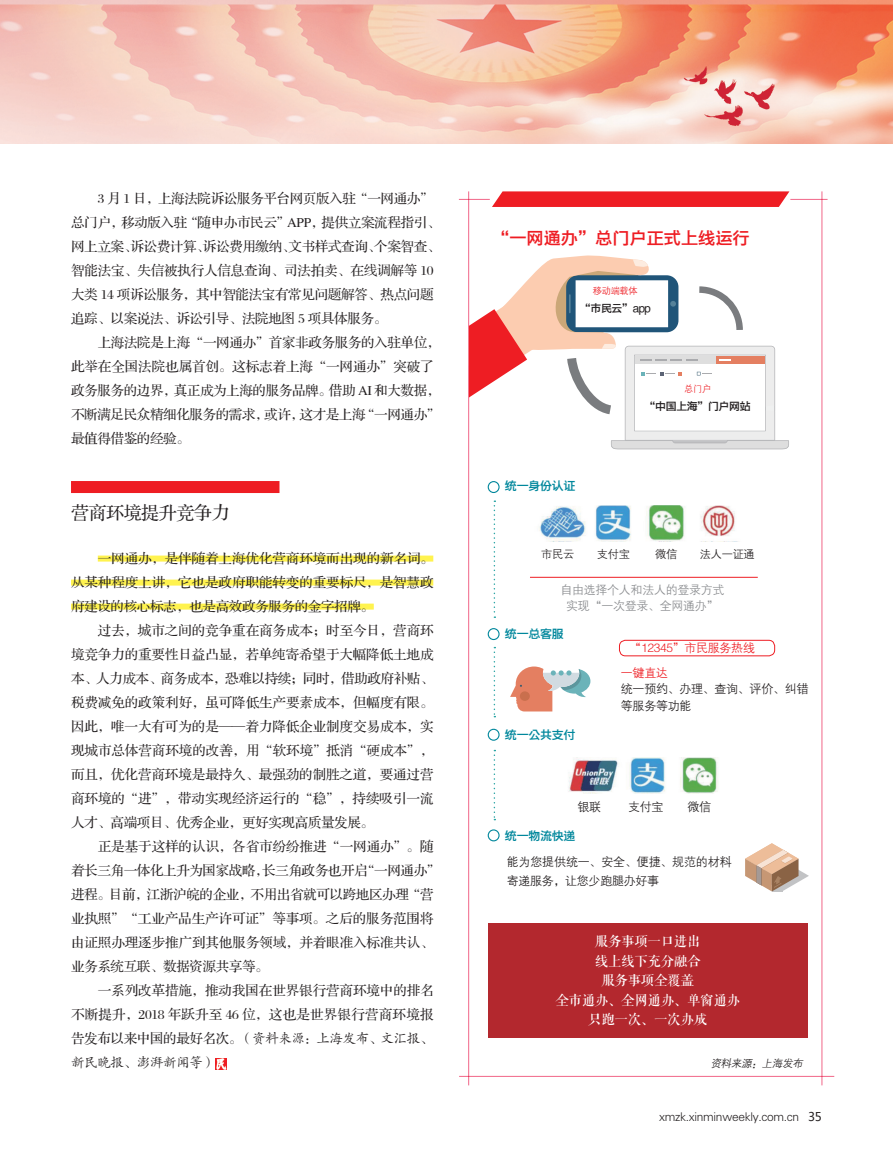
<style>
.page{position:relative;width:893px;height:1157px;background:#fff}
.page>*{position:absolute;margin:0;border:0;box-sizing:border-box;transform-origin:0 0}
.t1{font:18px "FZS3 K GBK1 0";letter-spacing:-.025em;color:#231f20}
.t2{font:17.1px "FZYDZHJW GB1 0";color:#ee1d23}
.t3{font:13.5px/24px "FZS3 JW GB1 0";letter-spacing:-.025em;color:#231f20}
.t4{font:13.5px/24px "FZS3 JW GB1 0";letter-spacing:-.005em;color:#231f20}
.t5{font:13.5px/24px "FZS3 K GBK1 0";letter-spacing:-.005em;color:#231f20;text-align:justify}
.t6{font:13.5px/19.5px "FZQKBYSJW GB1 0";letter-spacing:-.025em;color:#fff;text-align:center}
.t7{font:13.5px/24px "FZKTJW GB1 0";letter-spacing:-.025em;color:#231f20}
.t8{font:12px/16.5px "FZZDXJW GB1 0";letter-spacing:-.025em;color:#231f20}
.t9{font:12px/16.5px "FZZDXJW GB1 0";letter-spacing:-.025em;color:#8a8c8f;text-align:center}
.t10{font:12px "FZXH1 JW GB1 0";letter-spacing:-.025em;color:#231f20}
.t11{font:12px "FZYDZHJW GB1 0";letter-spacing:-.025em;color:#00879c}
.t12{font:12px/24.5px "FZZDXJW GB1 0";letter-spacing:-.025em;color:#ee1d23}
.t13{font:11.25px "FZZDXJW GB1 0";letter-spacing:-.025em;color:#231f20}
.t14{font:10.8px "FZYDZHJW GB1 0";letter-spacing:-.025em;color:#231f20}
.t15{font:italic 10.5px "FZZDXJW GB1 0";color:#231f20}
.t16{font:9.15px "FZZDXJW GB1 0";letter-spacing:-.025em;color:#ee1d23}
.s1{font-family:"FZS3 JW GB1 0"}
.s2{font-family:"Microsoft Ya Hei"}
</style>
<div class="page">
<img style="left:0;top:0;width:893px;height:144px">
<div style="left:98px;top:555px;width:335px;height:6px;background:#fff34f"></div>
<div style="left:71px;top:579px;width:362px;height:6px;background:#fff34f"></div>
<div style="left:71px;top:603px;width:303px;height:6px;background:#fff34f"></div>
<div style="left:71px;top:481px;width:208px;height:12px;background:#ee1d23"></div>
<svg style="left:216px;top:1058px;width:11px;height:11px"></svg>
<svg style="left:492px;top:191px;width:297px;height:16px;background:#ee2a30"></svg>
<hr style="left:459px;top:199px;width:31px;height:1px;background:#f16688">
<hr style="left:790px;top:199px;width:37px;height:1px;background:#f16688">
<hr style="left:459px;top:1076px;width:375px;height:1px;background:#f16688">
<hr style="left:468px;top:191px;width:1px;height:894px;background:#f16688">
<hr style="left:822px;top:191px;width:1px;height:894px;background:#f16688">
<svg style="left:469px;top:255px;width:320px;height:194px"></svg>
<div style="left:488px;top:481px;width:12px;height:12px;border:1px solid #00879c;border-radius:50%"></div>
<div style="left:488px;top:628px;width:12px;height:12px;border:1px solid #00879c;border-radius:50%"></div>
<div style="left:488px;top:728px;width:12px;height:12px;border:1px solid #00879c;border-radius:50%"></div>
<div style="left:488px;top:829px;width:12px;height:12px;border:1px solid #00879c;border-radius:50%"></div>
<img style="left:539px;top:506px;width:196px;height:35px">
<img style="left:568px;top:757px;width:150px;height:36px">
<hr style="left:530px;top:577px;width:228px;height:1px;background:#ee1d23">
<svg style="left:510px;top:666px;width:80px;height:45px"></svg>
<div style="left:619px;top:640px;width:156px;height:16px;border:1px solid #ee1d23;border-radius:6px"></div>
<svg style="left:745px;top:843px;width:64px;height:48px"></svg>
<svg style="left:494px;top:647px;width:1px;height:70px"></svg>
<svg style="left:494px;top:750px;width:1px;height:70px"></svg>
<svg style="left:494px;top:500px;width:1px;height:118px"></svg>
<div style="left:488px;top:923px;width:319px;height:114px;background:#b3282e"></div>
<p class="t3" style="left:71px;top:187px;width:371px;text-indent:27px">3 月 1 日，上海法院诉讼服务平台网页版入驻“一网通办”总门户，移动版入驻“随申办市民云”APP，提供立案流程指引、网上立案、诉讼费计算、诉讼费用缴纳、文书样式查询、个案智查、智能法宝、失信被执行人信息查询、司法拍卖、在线调解等 10大类 14 项诉讼服务，其中智能法宝有常见问题解答、热点问题追踪、以案说法、诉讼引导、法院地图 5 项具体服务。</p>
<p class="t3" style="left:71px;top:331px;width:371px;text-indent:27px">上海法院是上海“一网通办”首家非政务服务的入驻单位，此举在全国法院也属首创。这标志着上海“一网通办”突破了政务服务的边界，真正成为上海的服务品牌。借助 AI 和大数据，不断满足民众精细化服务的需求，或许，这才是上海“一网通办”最值得借鉴的经验。</p>
<h1 class="t1" style="left:71px;top:503px;width:160px">营商环境提升竞争力</h1>
<p class="t5" style="left:71px;top:547px;width:364px;text-indent:27px">一网通办，是伴随着上海优化营商环境而出现的新名词。从某种程度上讲，它也是政府职能转变的重要标尺，是智慧政府建设的核心标志，也是高效政务服务的金字招牌。</p>
<p class="t3" style="left:71px;top:619px;width:364px;text-align:justify;text-indent:27px">过去，城市之间的竞争重在商务成本；时至今日，营商环境竞争力的重要性日益凸显，若单纯寄希望于大幅降低土地成本、人力成本、商务成本，恐难以持续；同时，借助政府补贴、税费减免的政策利好，虽可降低生产要素成本，但幅度有限。因此，唯一大有可为的是——着力降低企业制度交易成本，实现城市总体营商环境的改善，用“软环境”抵消“硬成本”，而且，优化营商环境是最持久、最强劲的制胜之道，要通过营商环境的“进”，带动实现经济运行的“稳”，持续吸引一流人才、高端项目、优秀企业，更好实现高质量发展。</p>
<p class="t4" style="left:71px;top:835px;width:371px;text-indent:27px">正是基于这样的认识，各省市纷纷推进“一网通办”。随着长三角一体化上升为国家战略，长三角政务也开启“一网通办”进程。目前，江浙沪皖的企业，不用出省就可以跨地区办理“营业执照”“工业产品生产许可证”等事项。之后的服务范围将由证照办理逐步推广到其他服务领域，并着眼准入标准共认、业务系统互联、数据资源共享等。</p>
<p class="t4" style="left:71px;top:979px;width:364px;text-align:right">一系列改革措施，推动我国在世界银行营商环境中的排名<br>不断提升，2018 年跃升至 46 位，这也是世界银行营商环境报</p>
<p class="t7" style="left:71px;top:1027px;width:364px"><span class="s1">告发布以来中国的最好名次。</span>（资料来源：上海发布、文汇报、新民晚报、澎湃新闻等）</p>
<p class="t2" style="left:492px;top:228px;width:259px">“一网通办”总门户正式上线运行</p>
<p class="t16" style="left:593px;top:286px;width:47px">移动端载体</p>
<p class="t14" style="left:580px;top:302px;width:72px">“市民云”app</p>
<p class="t11" style="left:505px;top:479px;width:72px">统一身份认证</p>
<p class="t16" style="left:684px;top:384px;width:29px">总门户</p>
<p class="t14" style="left:645px;top:400px;width:107px">“中国上海”门户网站</p>
<p class="t13" style="left:541px;top:547px;width:35px">市民云</p>
<p class="t13" style="left:597px;top:547px;width:35px">支付宝</p>
<p class="t13" style="left:655px;top:547px;width:24px">微信</p>
<p class="t13" style="left:700px;top:547px;width:57px">法人一证通</p>
<p class="t9" style="left:560px;top:581px;width:166px">自由选择个人和法人的登录方式实现“一次登录、全网通办”</p>
<p class="t12" style="left:621px;top:636px;width:136px;text-indent:8px">“12345”市民服务热线一键直达</p>
<p class="t8" style="left:621px;top:681px;width:189px">统一预约、办理、查询、评价、纠错等服务等功能</p>
<p class="t11" style="left:505px;top:627px;width:60px">统一总客服</p>
<p class="t11" style="left:505px;top:728px;width:72px">统一公共支付</p>
<p class="t8" style="left:578px;top:798px;width:25px">银联</p>
<p class="t8" style="left:628px;top:798px;width:37px">支付宝</p>
<p class="t8" style="left:687px;top:798px;width:25px">微信</p>
<p class="t11" style="left:505px;top:829px;width:72px">统一物流快递</p>
<p class="t8" style="left:507px;top:852px;width:226px;line-height:19.5px">能为您提供统一、安全、便捷、规范的材料寄递服务，让您少跑腿办好事</p>
<p class="t6" style="left:555px;top:932px;width:186px">服务事项一口进出<br>线上线下充分融合<br>服务事项全覆盖<br>全市通办、全网通办、单窗通办只跑一次、一次办成</p>
<p class="t15" style="left:711px;top:1057px;width:96px">资料来源：上海发布</p>
<p class="t10" style="left:659px;top:1109px;width:164px">xmzk.xinminweekly.com.cn <span class="s2">35</span></p>
</div>
